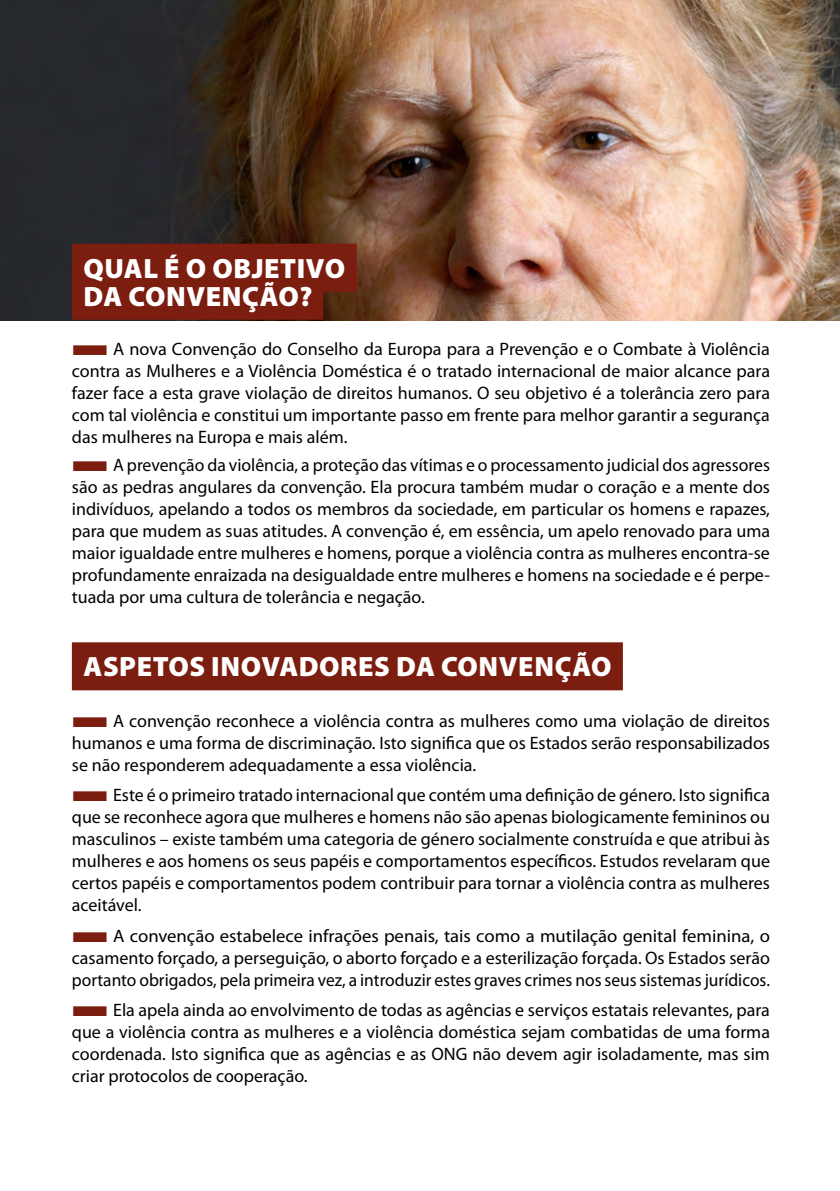
<style>
.page{position:relative;width:840px;height:1191px;background:#fff}
.page>*{position:absolute;margin:0;border:0;box-sizing:border-box;transform-origin:0 0}
.t1{font:900 28px/28px "Myriad Pro";letter-spacing:.02em;color:#fff}
.t2{font:18px/22px "Myriad Pro";color:#000;text-align:justify}
.t3{font:18px/22px "Myriad Pro";color:#000;text-align:justify;scale:1.04 1}
.s1{color:#7c1e0f}
</style>
<div class="page">
<img style="left:0;top:0;width:839px;height:320px">
<div style="left:72px;top:642px;width:550px;height:48px;background:#7c1e0f"></div>
<div style="left:72px;top:244px;width:284px;height:48px;background:#7c1e0f"></div>
<div style="left:72px;top:272px;width:251px;height:48px;background:#7c1e0f"></div>
<h1 class="t1" style="left:83px;top:253px;width:263px">QUAL É O OBJETIVO<br>DA CONVENÇÃO?</h1>
<p class="t2" style="left:72px;top:338px;width:699px"><span class="s1">■</span>A nova Convenção do Conselho da Europa para a Prevenção e o Combate à Violência contra as Mulheres e a Violência Doméstica é o tratado internacional de maior alcance para fazer face a esta grave violação de direitos humanos. O seu objetivo é a tolerância zero para com tal violência e constitui um importante passo em frente para melhor garantir a segurança das mulheres na Europa e mais além.</p>
<p class="t2" style="left:72px;top:453px;width:699px"><span class="s1">■</span>A prevenção da violência, a proteção das vítimas e o processamento judicial dos agressores são as pedras angulares da convenção. Ela procura também mudar o coração e a mente dos indivíduos, apelando a todos os membros da sociedade, em particular os homens e rapazes, para que mudem as suas atitudes. A convenção é, em essência, um apelo renovado para uma maior igualdade entre mulheres e homens, porque a violência contra as mulheres encontra-se profundamente enraizada na desigualdade entre mulheres e homens na sociedade e é perpe&shy;tuada por uma cultura de tolerância e negação.</p>
<h1 class="t1" style="left:83px;top:652px;width:529px">ASPETOS INOVADORES DA CONVENÇÃO</h1>
<p class="t2" style="left:72px;top:709px;width:699px"><span class="s1">■</span>A convenção reconhece a violência contra as mulheres como uma violação de direitos humanos e uma forma de discriminação. Isto significa que os Estados serão responsabilizados se não responderem adequadamente a essa violência.</p>
<p class="t2" style="left:72px;top:784px;width:699px"><span class="s1">■</span>Este é o primeiro tratado internacional que contém uma definição de género. Isto significa que se reconhece agora que mulheres e homens não são apenas biologicamente femininos ou masculinos – existe também uma categoria de género socialmente construída e que atribui às mulheres e aos homens os seus papéis e comportamentos específicos. Estudos revelaram que certos papéis e comportamentos podem contribuir para tornar a violência contra as mulheres aceitável.</p>
<p class="t3" style="left:72px;top:924px;width:672px"><span class="s1">■</span>A convenção estabelece infrações penais, tais como a mutilação genital feminina, o casamento forçado, a perseguição, o aborto forçado e a esterilização forçada. Os Estados serão portanto obrigados, pela primeira vez, a introduzir estes graves crimes nos seus sistemas jurídicos.</p>
<p class="t2" style="left:72px;top:999px;width:699px"><span class="s1">■</span>Ela apela ainda ao envolvimento de todas as agências e serviços estatais relevantes, para que a violência contra as mulheres e a violência doméstica sejam combatidas de uma forma coordenada. Isto significa que as agências e as ONG não devem agir isoladamente, mas sim criar protocolos de cooperação.</p>
</div>
